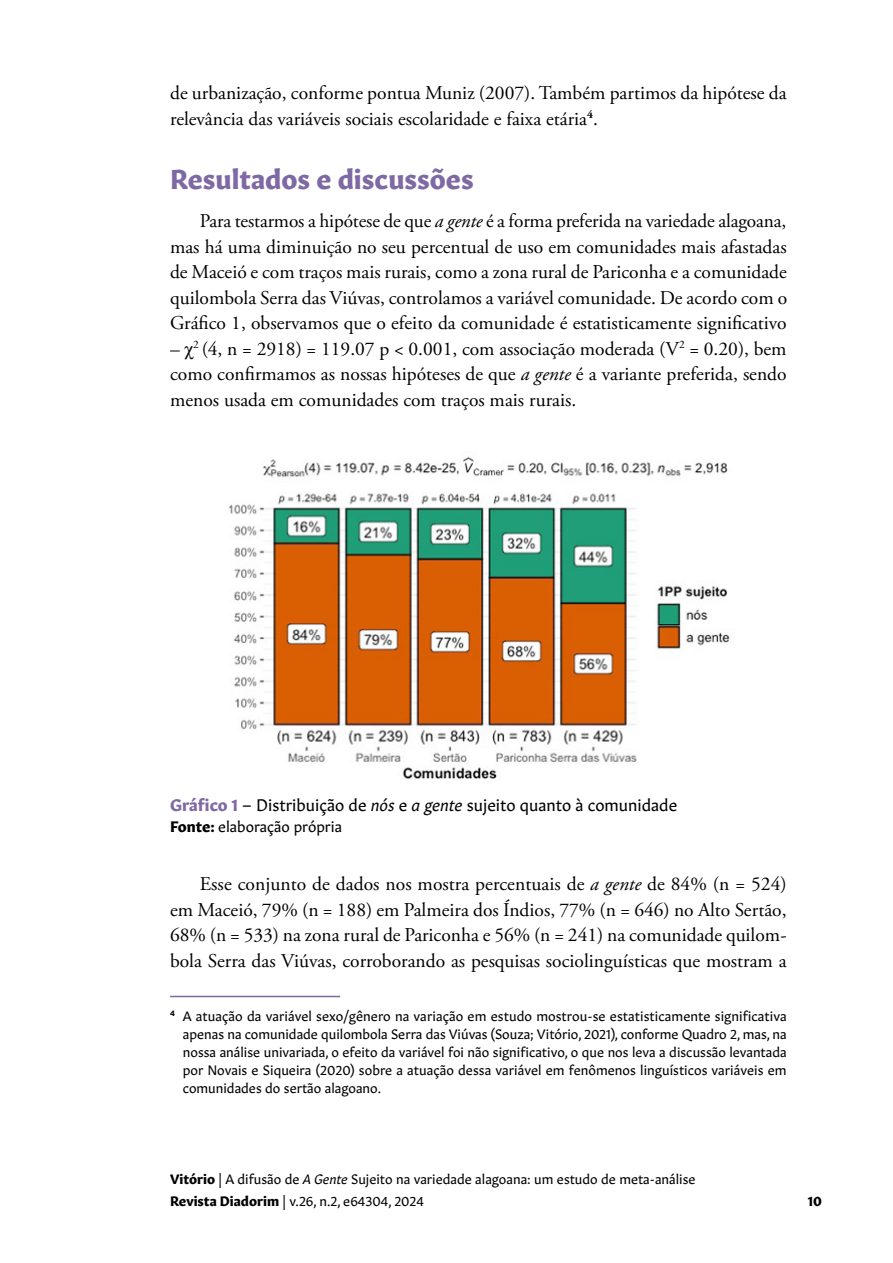
<style>
.page{position:relative;width:893px;height:1263px;background:#fff}
.page>*{position:absolute;margin:0;border:0;box-sizing:border-box;transform-origin:0 0}
.t1{font:700 27px "Gitan Latn";color:#7e69a4}
.t2{font:19.5px/25.5px "Adobe Garamond Pro";color:#000;text-align:justify}
.t3{font:16.5px "Gitan Latn";color:#000}
.t4{font:15px "Gitan Latn";color:#000}
.t5{font:13.5px/18px "Gitan Latn";color:#000}
.t6{font:700 13.5px "Gitan Latn";color:#000}
.s1{font-style:italic}
.s2{font-family:"Times New Roman"}
.s3{font-weight:700;color:#7e69a4}
.s4{font-weight:700}
</style>
<div class="page">
<hr style="left:170px;top:996px;width:170px;height:1px;background:#7e69a4">
<img style="left:229px;top:457px;width:501px;height:322px">
<p class="t2" style="left:170px;top:81px;width:618px">de urbanização, conforme pontua Muniz (2007). Também partimos da hipótese da relevância das variáveis sociais escolaridade e faixa etária<sup>4</sup>.</p>
<h1 class="t1" style="left:170px;top:156px;width:305px">Resultados e discussões</h1>
<p class="t2" style="left:170px;top:209px;width:619px;text-indent:30px">Para testarmos a hipótese de que <span class="s1">a gente</span> é a forma preferida na variedade alagoana, mas há uma diminuição no seu percentual de uso em comunidades mais afastadas de Maceió e com traços mais rurais, como a zona rural de Pariconha e a comunidade quilombola Serra das Viúvas, controlamos a variável comunidade. De acordo com o Gráfico 1, observamos que o efeito da comunidade é estatisticamente significativo</p>
<p class="t2" style="left:170px;top:336px;width:618px">– <span class="s2">χ</span><sup>2</sup> (4, n = 2918) = 119.07 p &lt; 0.001, com associação moderada (V<sup>2</sup> = 0.20), bem como confirmamos as nossas hipóteses de que <span class="s1">a gente</span> é a variante preferida, sendo menos usada em comunidades com traços mais rurais.</p>
<p class="t3" style="left:170px;top:791px;width:509px"><span class="s3">Gráfico 1</span> – Distribuição de <span class="s1">nós</span> e <span class="s1">a gente</span> sujeito quanto à comunidade</p>
<p class="t4" style="left:170px;top:815px;width:173px"><span class="s4">Fonte:</span> elaboração própria</p>
<p class="t2" style="left:170px;top:872px;width:618px;text-indent:30px">Esse conjunto de dados nos mostra percentuais de <span class="s1">a gente</span> de 84% (n = 524) em Maceió, 79% (n = 188) em Palmeira dos Índios, 77% (n = 646) no Alto Sertão, 68% (n = 533) na zona rural de Pariconha e 56% (n = 241) na comunidade quilom&shy;bola Serra das Viúvas, corroborando as pesquisas sociolinguísticas que mostram a</p>
<p class="t5" style="left:183px;top:1006px;width:605px;text-align:justify;text-indent:-13px"><sup>4</sup> A atuação da variável sexo/gênero na variação em estudo mostrou-se estatisticamente significativa apenas na comunidade quilombola Serra das Viúvas (Souza; Vitório, 2021), conforme Quadro 2, mas, na nossa análise univariada, o efeito da variável foi não significativo, o que nos leva a discussão levantada por Novais e Siqueira (2020) sobre a atuação dessa variável em fenômenos linguísticos variáveis em comunidades do sertão alagoano.</p>
<p class="t5" style="left:170px;top:1166px;width:527px;line-height:22.5px"><span class="s4">Vitório</span> | A difusão de <span class="s1">A Gente</span> Sujeito na variedade alagoana: um estudo de meta-análise<br><span class="s4">Revista Diadorim</span> | v.26, n.2, e64304, 2024</p>
<p class="t6" style="left:808px;top:1189px;width:16px">10</p>
</div>
